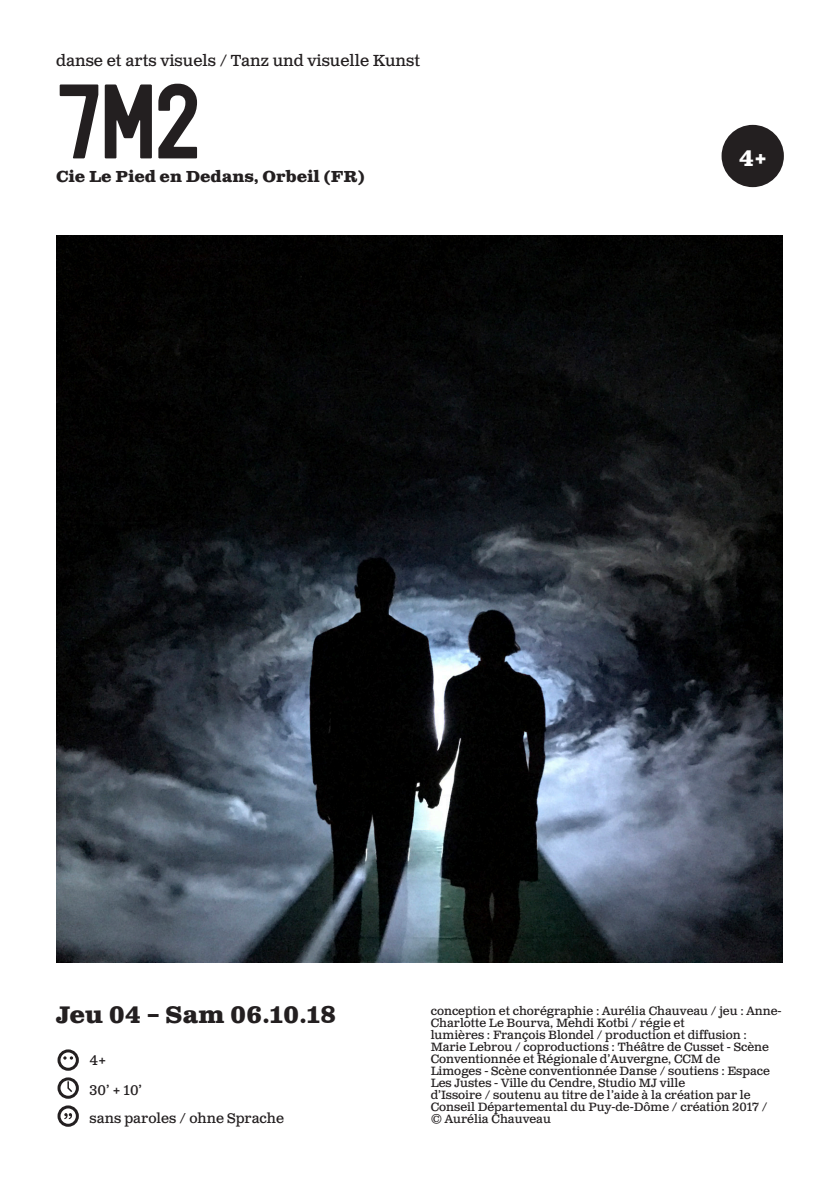
<style>
.page{position:relative;width:840px;height:1191px;background:#fff}
.page>*{position:absolute;margin:0;border:0;box-sizing:border-box;transform-origin:0 0}
.Titre_page_simple{font:100px "Rotondes 2015";color:#231f20}
.Date_Horaire{font:700 24px "Clarendon Text Pro";color:#231f20}
.t1{font:700 22.6px "Clarendon Text Pro";color:#fff}
.Titre_page_simple-2{font:16px "Clarendon Text Pro";color:#231f20}
.Titre_page_simple-3{font:700 16px "Clarendon Text Pro";color:#231f20}
.Infos_publique{font:14px "Clarendon Text Pro";color:#231f20}
.Générique{font:12px/12px "Clarendon Text Pro";color:#231f20}
</style>
<div class="page">
<div style="left:57px;top:1049px;width:22px;height:21px;border:3px solid #231f20;border-radius:50%"></div>
<svg style="left:63px;top:1056px;width:10px;height:3px"></svg>
<div style="left:57px;top:1077px;width:22px;height:21px;border:3px solid #231f20;border-radius:50%"></div>
<svg style="left:67px;top:1079px;width:7px;height:13px"></svg>
<svg style="left:64px;top:1113px;width:8px;height:6px"></svg>
<div style="left:57px;top:1105px;width:22px;height:21px;border:3px solid #231f20;border-radius:50%"></div>
<div style="left:721px;top:125px;width:62px;height:62px;background:#231f20;border-radius:50%"></div>
<img style="left:56px;top:235px;width:726px;height:727px">
<p class="Titre_page_simple-2" style="left:56px;top:51px;width:365px">danse et arts visuels / Tanz und visuelle Kunst</p>
<p class="Titre_page_simple" style="left:56px;top:60px;width:146px">7M2</p>
<p class="Titre_page_simple-3" style="left:56px;top:167px;width:310px">Cie Le Pied en Dedans, Orbeil (FR)</p>
<p class="t1" style="left:738px;top:144px;width:30px">4+</p>
<p class="Date_Horaire" style="left:56px;top:999px;width:281px">Jeu 04 – Sam 06.10.18</p>
<p class="Infos_publique" style="left:89px;top:1051px;width:18px">4+</p>
<p class="Infos_publique" style="left:89px;top:1081px;width:54px">30’ + 10’</p>
<p class="Infos_publique" style="left:89px;top:1109px;width:196px">sans paroles / ohne Sprache</p>
<p class="Générique" style="left:430px;top:1005px;width:352px">conception et chorégraphie : Aurélia Chauveau / jeu : Anne-<br>Charlotte Le Bourva, Mehdi Kotbi / régie et</p>
<p class="Générique" style="left:430px;top:1029px;width:339px">lumières : François Blondel / production et diffusion :<br>Marie Lebrou / coproductions : Théâtre de Cusset - Scène<br>Conventionnée et Régionale d’Auvergne, CCM de</p>
<p class="Générique" style="left:430px;top:1065px;width:340px">Limoges - Scène conventionnée Danse / soutiens : Espace<br>Les Justes - Ville du Cendre, Studio MJ ville</p>
<p class="Générique" style="left:430px;top:1089px;width:338px">d’Issoire / soutenu au titre de l’aide à la création par le<br>Conseil Départemental du Puy-de-Dôme / création 2017 /</p>
<p class="Générique" style="left:430px;top:1113px;width:122px">© Aurélia Chauveau</p>
</div>
